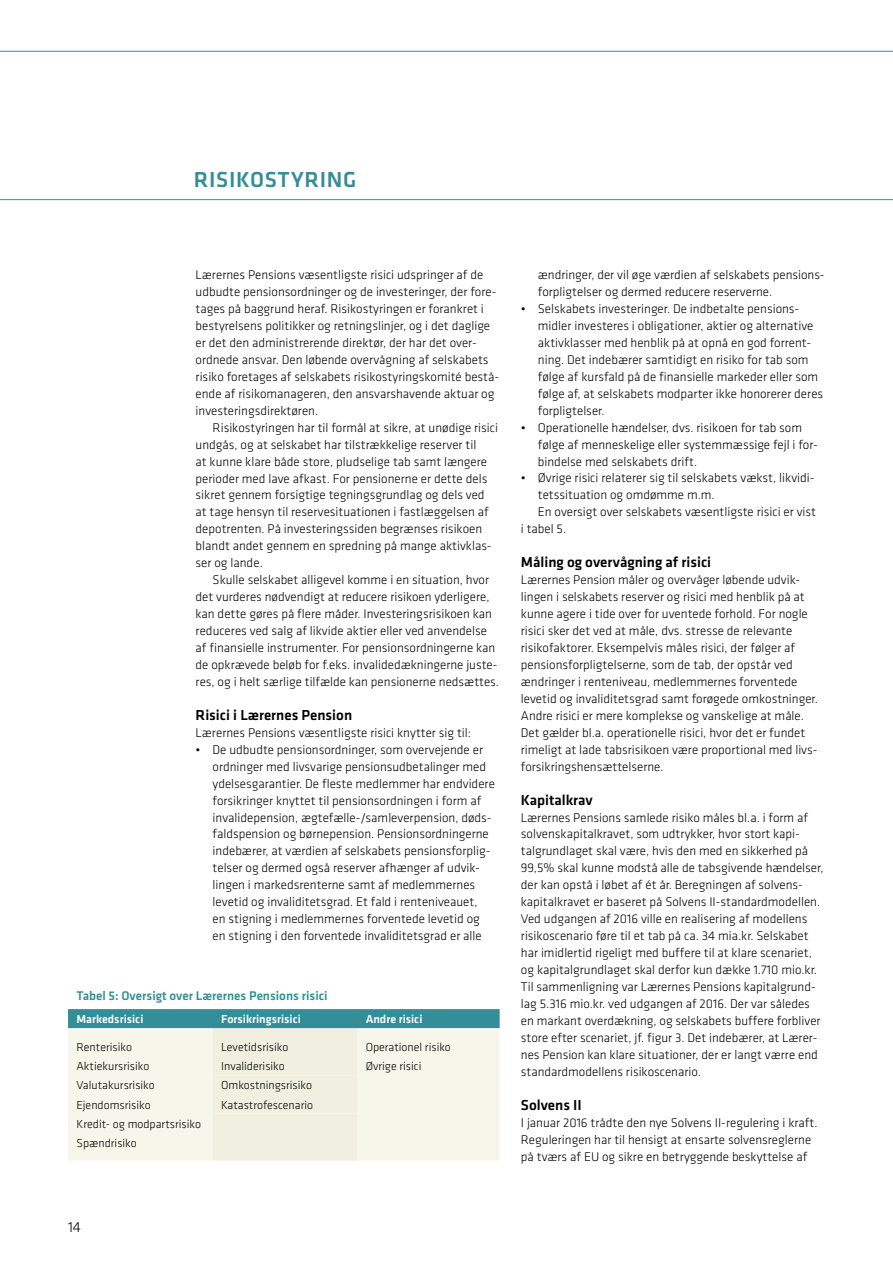
<style>
.page{position:relative;width:893px;height:1263px;background:#fff}
.page>*{position:absolute;margin:0;border:0;box-sizing:border-box;transform-origin:0 0}
.t1{font:500 22.5px "Klavika";letter-spacing:.03em;color:#348e97}
.t2{font:500 15px "Klavika";color:#000}
.t3{font:300 15px "Klavika";color:#000}
.t4{font:300 13.05px/17px "Klavika";color:#000}
.t5{font:500 13.05px "Klavika";color:#348e97}
.t6{font:300 12px/19.2px "Klavika";color:#000}
.t7{font:500 12px "Klavika";color:#fff}
</style>
<div class="page">
<svg style="left:0;top:51px;width:893px;height:149px"></svg>
<svg style="left:68px;top:1009px;width:432px;height:151px;background:#dce7dd"></svg>
<h1 class="t1" style="left:194px;top:167px;width:164px">Risikostyrin g</h1>
<p class="t4" style="left:196px;top:266px;width:305px">Lærernes Pensions væsentligste risici udspringer af de udbudte pensionsordninger og de investeringer, der fore&shy;tages på baggrund heraf. Risikostyringen er forankret i bestyrelsens politikker og retningslinjer, og i det daglige er det den administrerende direktør, der har det over&shy;ordnede ansvar. Den løbende overvågning af selskabets risiko foretages af selskabets risikostyringskomité bestå&shy;ende af risikomanageren, den ansvarshavende aktuar og investeringsdirektøren.</p>
<p class="t4" style="left:196px;top:419px;width:304px;text-indent:17px">Risikostyringen har til formål at sikre, at unødige risici undgås, og at selskabet har tilstrækkelige reserver til<br>at kunne klare både store, pludselige tab samt længere perioder med lave afkast. For pensionerne er dette dels sikret gennem forsigtige tegningsgrundlag og dels ved at tage hensyn til reservesituationen i fastlæggelsen af depotrenten. På investeringssiden begrænses risikoen blandt andet gennem en spredning på mange aktivklas&shy;ser og lande.</p>
<p class="t4" style="left:196px;top:572px;width:304px;text-indent:17px">Skulle selskabet alligevel komme i en situation, hvor det vurderes nødvendigt at reducere risikoen yderligere, kan dette gøres på flere måder. Investeringsrisikoen kan reduceres ved salg af likvide aktier eller ved anvendelse af finansielle instrumenter. For pensionsordningerne kan de opkrævede beløb for f.eks. invalidedækningerne juste&shy;res, og i helt særlige tilfælde kan pensionerne nedsættes.</p>
<p class="t2" style="left:196px;top:707px;width:158px">Risici i Lærernes Pension</p>
<p class="t4" style="left:196px;top:724px;width:277px">Lærernes Pensions væsentligste risici knytter sig til:</p>
<p class="t4" style="left:213px;top:741px;width:284px;text-indent:-17px">• De udbudte pensionsordninger, som overvejende er ordninger med livsvarige pensionsudbetalinger med ydelsesgarantier. De fleste medlemmer har endvidere forsikringer knyttet til pensionsordningen i form af invalidepension, ægtefælle-/samleverpension, døds&shy;faldspension og børnepension. Pensionsordningerne indebærer, at værdien af selskabets pensionsforplig&shy;telser og dermed også reserver afhænger af udvik&shy;lingen i markedsrenterne samt af medlemmernes levetid og invaliditetsgrad. Et fald i renteniveauet,<br>en stigning i medlemmernes forventede levetid og en stigning i den forventede invaliditetsgrad er alle</p>
<p class="t5" style="left:77px;top:988px;width:253px">Tabel 5: Oversigt over Lærernes Pensions risici</p>
<p class="t7" style="left:77px;top:1013px;width:68px">Markedsrisici</p>
<p class="t7" style="left:221px;top:1013px;width:81px">Forsikringsrisici</p>
<p class="t7" style="left:366px;top:1013px;width:58px">Andre risici</p>
<p class="t6" style="left:77px;top:1037px;width:57px">Renterisiko</p>
<p class="t6" style="left:221px;top:1037px;width:69px">Levetidsrisiko</p>
<p class="t6" style="left:366px;top:1037px;width:87px">Operationel risiko</p>
<p class="t6" style="left:77px;top:1057px;width:74px">Aktiekursrisiko</p>
<p class="t6" style="left:221px;top:1057px;width:65px">Invaliderisiko</p>
<p class="t6" style="left:366px;top:1057px;width:57px">Øvrige risici</p>
<p class="t6" style="left:77px;top:1076px;width:80px">Valutakursrisiko</p>
<p class="t6" style="left:221px;top:1076px;width:93px">Omkostningsrisiko</p>
<p class="t6" style="left:77px;top:1095px;width:76px">Ejendomsrisiko</p>
<p class="t6" style="left:221px;top:1095px;width:94px">Katastrofescenario</p>
<p class="t6" style="left:77px;top:1114px;width:126px">Kredit- og modpartsrisiko<br>Spændrisiko</p>
<p class="t4" style="left:538px;top:266px;width:288px">ændringer, der vil øge værdien af selskabets pensions&shy;forpligtelser og dermed reducere reserverne.</p>
<p class="t4" style="left:538px;top:300px;width:287px;text-indent:-17px">• Selskabets investeringer. De indbetalte pensions&shy;midler investeres i obligationer, aktier og alternative aktivklasser med henblik på at opnå en god forrent&shy;ning. Det indebærer samtidigt en risiko for tab som følge af kursfald på de finansielle markeder eller som følge af, at selskabets modparter ikke honorerer deres forpligtelser.</p>
<p class="t4" style="left:538px;top:419px;width:282px;text-indent:-17px">• Operationelle hændelser, dvs. risikoen for tab som følge af menneskelige eller systemmæssige fejl i for&shy;bindelse med selskabets drift.</p>
<p class="t4" style="left:521px;top:470px;width:295px">• Øvrige risici relaterer sig til selskabets vækst, likvidi-</p>
<p class="t4" style="left:538px;top:487px;width:176px">tetssituation og omdømme m. m.</p>
<p class="t4" style="left:538px;top:504px;width:280px">E n oversigt over selskabets væsentligste risici er vist</p>
<p class="t4" style="left:521px;top:521px;width:44px">i tabel 5.</p>
<p class="t2" style="left:521px;top:554px;width:192px">Måling og overvågning af risici</p>
<p class="t4" style="left:521px;top:572px;width:298px">Lærernes Pension måler og overvåger løbende udvik&shy;lingen i selskabets reserver og risici med henblik på at kunne agere i tide over for uventede forhold. For nogle risici sker det ved at måle, dvs. stresse de relevante risikofaktorer. Eksempelvis måles risici, der følger af pensionsforpligtelserne, som de tab, der opstår ved ændringer i renteniveau, medlemmernes forventede levetid og invaliditetsgrad samt forøgede omkostninger.<br>Andre risici er mere komplekse og vanskelige at måle.<br>Det gælder bl.a. operationelle risici, hvor det er fundet rimeligt at lade tabsrisikoen være proportional med livs&shy;forsikringshensættelserne.</p>
<p class="t2" style="left:521px;top:791px;width:73px">Kapitalkrav</p>
<p class="t4" style="left:521px;top:809px;width:304px">Lærernes Pensions samlede risiko måles bl.a. i form af solvenskapitalkravet, som udtrykker, hvor stort kapi&shy;talgrundlaget skal være, hvis den med en sikkerhed på 99,5% skal kunne modstå alle de tabsgivende hændelser, der kan opstå i løbet af ét år. Beregningen af solvens&shy;kapitalkravet er baseret på Solvens II-standardmodellen.<br>Ved udgangen af 2016 ville en realisering af modellens risikoscenario føre til et tab på ca. 34 mia. kr. Selskabet har imidlertid rigeligt med buffere til at klare scenariet, og kapitalgrundlaget skal derfor kun dække 1.710 mio. kr.<br>Til sammenligning var Lærernes Pensions kapitalgrund&shy;lag 5.316 mio. kr. ved udgangen af 2016. Der var således en markant overdækning, og selskabets buffere forbliver store efter scenariet, jf. figur 3. Det indebærer, at Lærer&shy;nes Pension kan klare situationer, der er langt værre end standardmodellens risikoscenario.</p>
<p class="t2" style="left:521px;top:1096px;width:62px">Solvens II</p>
<p class="t4" style="left:521px;top:1114px;width:296px">I januar 2016 trådte den nye Solvens II-regulering i kraft.<br>Reguleringen har til hensigt at ensarte solvensreglerne på tværs af EU og sikre en betryggende beskyttelse af</p>
<p class="t3" style="left:68px;top:1218px;width:14px">14</p>
</div>
